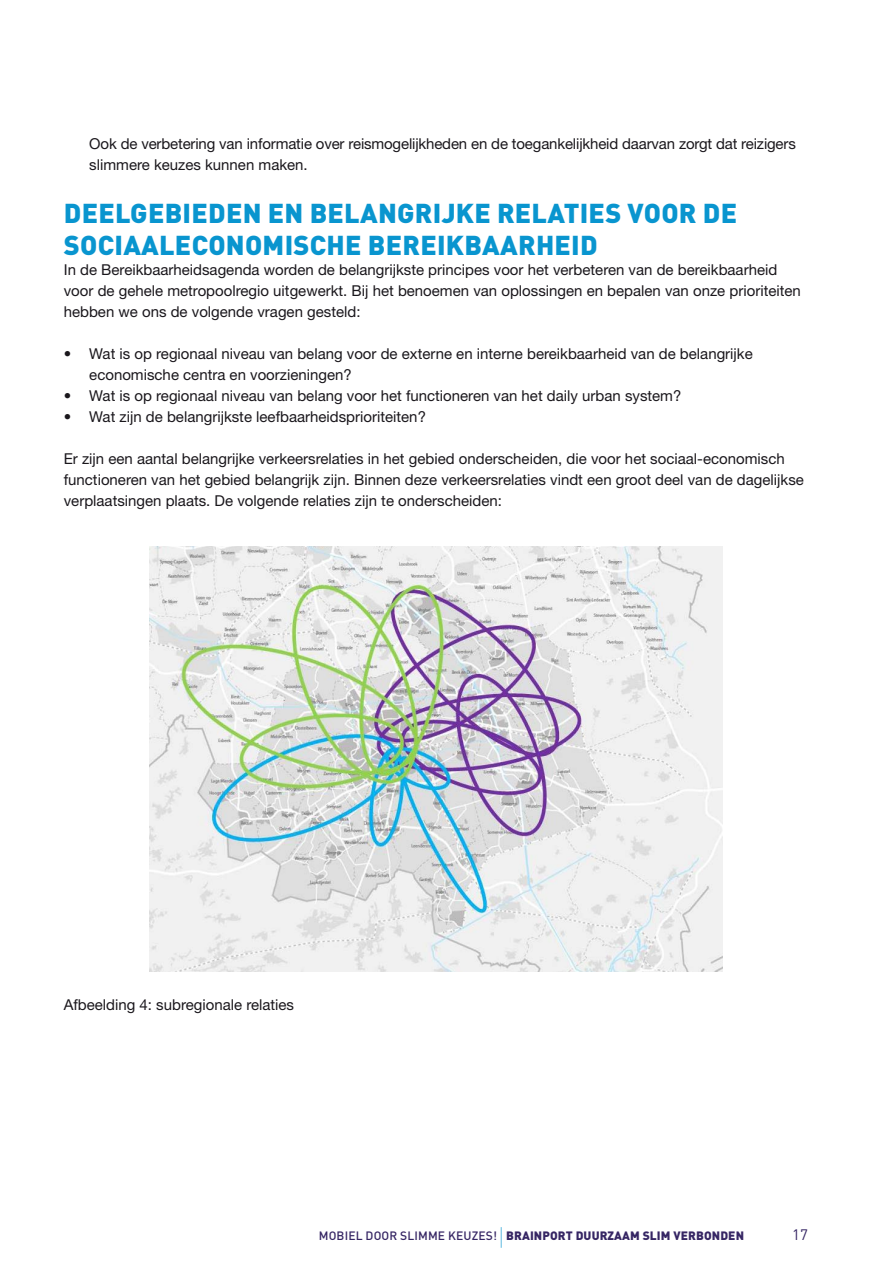
<style>
.page{position:relative;width:893px;height:1263px;background:#fff}
.page>*{position:absolute;margin:0;border:0;box-sizing:border-box;transform-origin:0 0}
.t1{font:900 27px/32.4px "DINOT";letter-spacing:.01em;color:#0995cf}
.t2{font:15px/21px "Helvetica Neue LT";color:#1a171c}
.t3{font:15px "DINOT";color:#362664}
.t4{font:900 12px "DINOT";letter-spacing:.01em;color:#362664}
.s1{font-weight:500}
.s2{font-weight:300;font-size:24px;color:#0995cf}
</style>
<div class="page">
<img style="left:150px;top:546px;width:572px;height:426px">
<p class="t2" style="left:89px;top:133px;width:708px">Ook de verbetering van informatie over reismogelijkheden en de toegankelijkheid daarvan zorgt dat reizigers slimmere keuzes kunnen maken.</p>
<h1 class="t1" style="left:64px;top:196px;width:675px">DEELGEBIEDEN EN BELANGRIJKE RELATIES VOOR DE<br>SOCIAALECONOMISCHE BEREIKBAARHEID</h1>
<p class="t2" style="left:64px;top:259px;width:739px">In de Bereikbaarheidsagenda worden de belangrijkste principes voor het verbeteren van de bereikbaarheid voor de gehele metropoolregio uitgewerkt. Bij het benoemen van oplossingen en bepalen van onze prioriteiten hebben we ons de volgende vragen gesteld:</p>
<p class="t2" style="left:89px;top:343px;width:665px;text-indent:-26px">• Wat is op regionaal niveau van belang voor de externe en interne bereikbaarheid van de belangrijke economische centra en voorzieningen?</p>
<p class="t2" style="left:64px;top:385px;width:619px">• Wat is op regionaal niveau van belang voor het functioneren van het daily urban system?</p>
<p class="t2" style="left:64px;top:406px;width:364px">• Wat zijn de belangrijkste leefbaarheidsprioriteiten?</p>
<p class="t2" style="left:64px;top:448px;width:742px">Er zijn een aantal belangrijke verkeersrelaties in het gebied onderscheiden, die voor het sociaal-economisch functioneren van het gebied belangrijk zijn. Binnen deze verkeersrelaties vindt een groot deel van de dagelijkse verplaatsingen plaats. De volgende relaties zijn te onderscheiden:</p>
<p class="t2" style="left:64px;top:994px;width:232px">Afbeelding 4: subregionale relaties</p>
<p class="t4" style="left:319px;top:1228px;width:427px"><span class="s1">MOBIEL DOOR SLIMME KEUZES!</span> <span class="s2">|</span> BRAINPORT DUURZAAM SLIM VERBONDEN</p>
<p class="t3" style="left:792px;top:1225px;width:17px">17</p>
</div>
